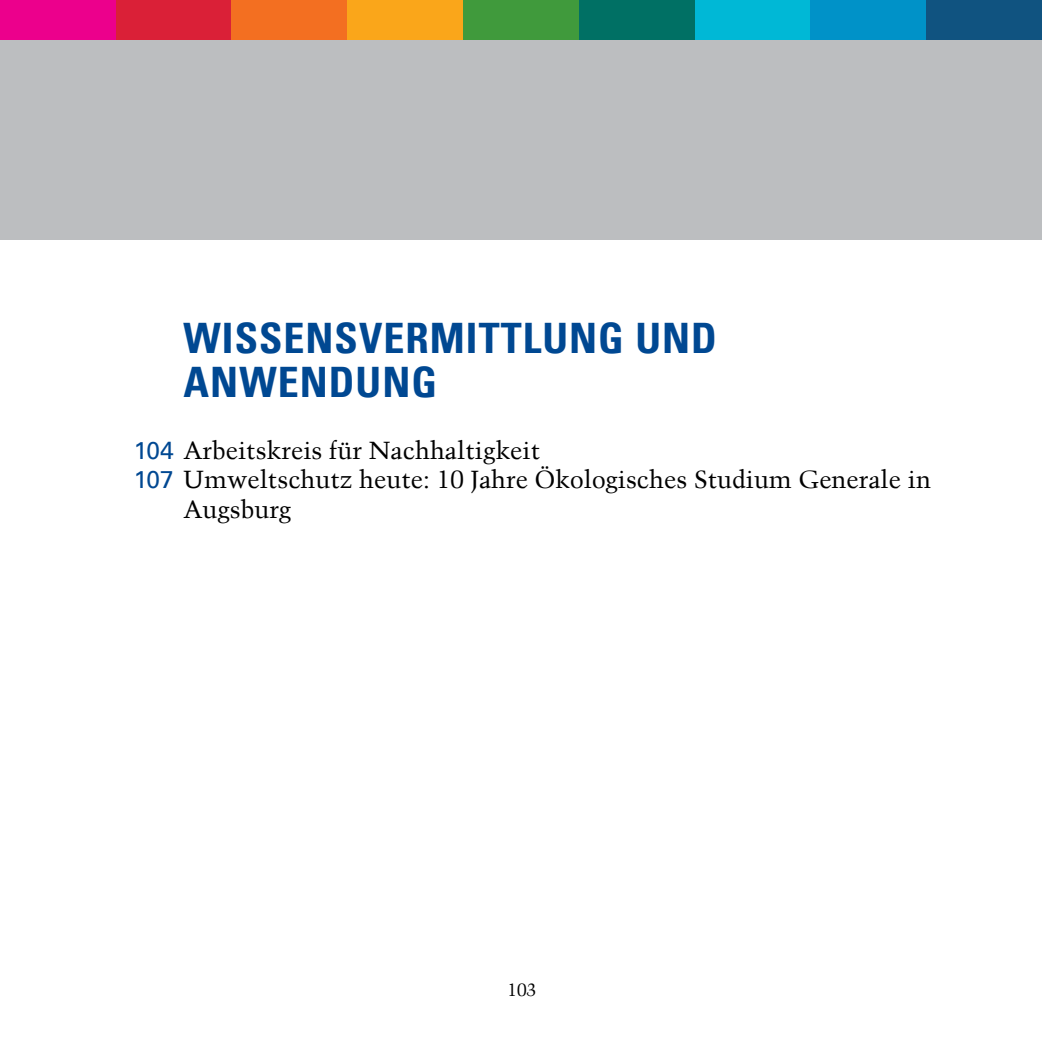
<style>
.page{position:relative;width:1042px;height:1042px;background:#fff}
.page>*{position:absolute;margin:0;border:0;box-sizing:border-box;transform-origin:0 0}
.t1{font:42px/44.4px "Univers Com 67 Bold Cond";letter-spacing:.025em;color:#004892}
.t2{font:24.5px "Trump Mediaeval LT";color:#000}
.t3{font:17.5px "Trump Mediaeval LT";color:#000}
.s1{font-family:"Univers Com 55 Roman";color:#004892}
</style>
<div class="page">
<div style="left:0;top:0;width:1042px;height:240px;background:#bcbec0"></div>
<div style="left:0;top:0;width:116px;height:40px;background:#ec008c"></div>
<div style="left:116px;top:0;width:115px;height:40px;background:#da2037"></div>
<div style="left:231px;top:0;width:116px;height:40px;background:#f36f21"></div>
<div style="left:347px;top:0;width:116px;height:40px;background:#faa61a"></div>
<div style="left:463px;top:0;width:116px;height:40px;background:#409a3c"></div>
<div style="left:579px;top:0;width:115px;height:40px;background:#007064"></div>
<div style="left:694px;top:0;width:116px;height:40px;background:#00b8d6"></div>
<div style="left:810px;top:0;width:116px;height:40px;background:#0092c8"></div>
<div style="left:926px;top:0;width:116px;height:40px;background:#105380"></div>
<h1 class="t1" style="left:184px;top:316px;width:535px">WISSENSVERMITTLUNG UND<br>ANWENDUNG</h1>
<p class="t2" style="left:134px;top:435px;width:408px"><span class="s1">104</span> Arbeitskreis für Nachhaltigkeit</p>
<p class="t2" style="left:134px;top:465px;width:798px"><span class="s1">107</span> Umweltschutz heute: 10 Jahre Ökologisches Studium Generale in</p>
<p class="t2" style="left:184px;top:494px;width:109px">Augsburg</p>
<p class="t3" style="left:507px;top:979px;width:31px">103</p>
</div>
